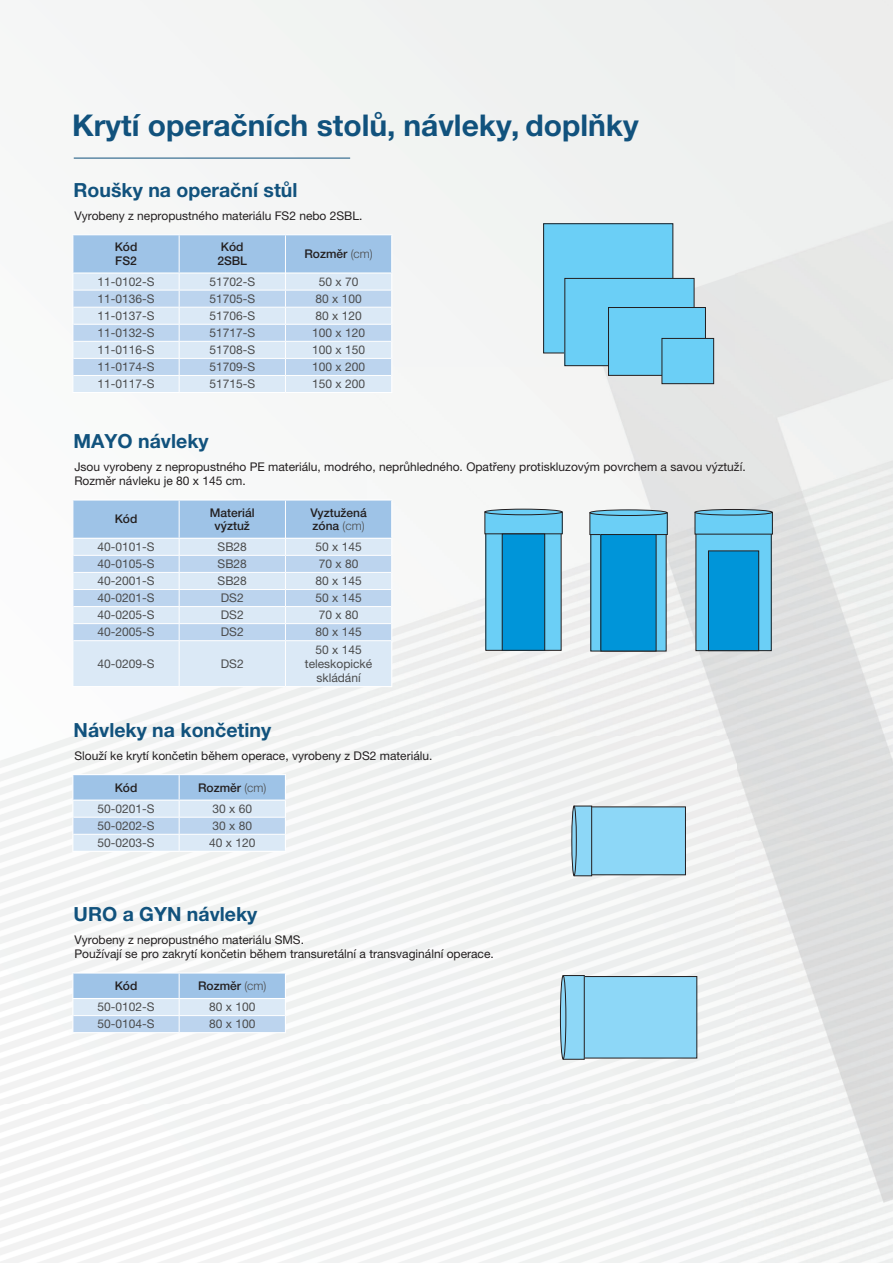
<style>
.page{position:relative;width:893px;height:1263px;background:#fff}
.page>*{position:absolute;margin:0;border:0;box-sizing:border-box;transform-origin:0 0}
.t1{font:700 30px "Helvetica Neue LT Pro";color:#11527d}
.t2{font:700 19.5px "Helvetica Neue LT Pro";color:#11527d}
.t3{font:12px/14.4px "Helvetica Neue LT Pro";color:#4b4c4d;text-align:center}
.t4{font:12px/14.4px "Helvetica Neue LT Pro";color:#231f20}
.t5{font:500 12px/13.5px "Helvetica Neue LT Pro";color:#231f20}
.s1{font-weight:300;color:#4b4c4d}
</style>
<div class="page">
<img style="left:0;top:0;width:893px;height:1263px">
<hr style="left:74px;top:158px;width:276px;height:1px;background:#11527d">
<hr style="left:72px;top:234px;width:107px;height:1px;background:#fff">
<hr style="left:179px;top:234px;width:106px;height:1px;background:#fff">
<hr style="left:285px;top:234px;width:107px;height:1px;background:#fff">
<svg style="left:72px;top:235px;width:320px;height:157px;background:#c5daf0"></svg>
<hr style="left:72px;top:392px;width:107px;height:1px;background:#fff">
<hr style="left:179px;top:392px;width:106px;height:1px;background:#fff">
<hr style="left:285px;top:392px;width:107px;height:1px;background:#fff">
<div style="left:73px;top:641px;width:318px;height:45px;background:#dbe9f6"></div>
<hr style="left:179px;top:641px;width:1px;height:45px;background:#fff">
<hr style="left:285px;top:641px;width:1px;height:45px;background:#fff">
<hr style="left:72px;top:499px;width:107px;height:1px;background:#fff">
<hr style="left:179px;top:499px;width:106px;height:1px;background:#fff">
<hr style="left:285px;top:499px;width:107px;height:1px;background:#fff">
<svg style="left:72px;top:500px;width:320px;height:141px;background:#c3d9ef"></svg>
<hr style="left:72px;top:641px;width:1px;height:45px;background:#fff">
<hr style="left:391px;top:641px;width:1px;height:45px;background:#fff">
<hr style="left:72px;top:686px;width:107px;height:1px;background:#fff">
<hr style="left:179px;top:686px;width:106px;height:1px;background:#fff">
<hr style="left:285px;top:686px;width:107px;height:1px;background:#fff">
<hr style="left:72px;top:774px;width:107px;height:1px;background:#fff">
<hr style="left:179px;top:774px;width:107px;height:1px;background:#fff">
<svg style="left:72px;top:775px;width:214px;height:76px;background:#c2d9ef"></svg>
<hr style="left:72px;top:799px;width:107px;height:2px;background:#fff">
<hr style="left:179px;top:799px;width:107px;height:2px;background:#fff">
<hr style="left:72px;top:851px;width:107px;height:1px;background:#fff">
<hr style="left:179px;top:851px;width:107px;height:1px;background:#fff">
<hr style="left:72px;top:972px;width:107px;height:1px;background:#fff">
<hr style="left:179px;top:972px;width:107px;height:1px;background:#fff">
<svg style="left:72px;top:973px;width:214px;height:59px;background:#bcd5ee"></svg>
<hr style="left:72px;top:1032px;width:107px;height:1px;background:#fff">
<hr style="left:179px;top:1032px;width:107px;height:1px;background:#fff">
<div style="left:544px;top:224px;width:129px;height:129px;background:#6bcff6"></div>
<div style="left:543px;top:223px;width:130px;height:130px;border:1px solid #231f20"></div>
<div style="left:565px;top:278px;width:129px;height:88px;background:#6bcff6"></div>
<div style="left:564px;top:278px;width:130px;height:88px;border:1px solid #231f20"></div>
<div style="left:608px;top:307px;width:97px;height:68px;background:#6bcff6"></div>
<div style="left:608px;top:307px;width:98px;height:69px;border:1px solid #231f20"></div>
<div style="left:662px;top:338px;width:52px;height:46px;background:#6bcff6"></div>
<div style="left:662px;top:338px;width:52px;height:46px;border:1px solid #231f20"></div>
<div style="left:574px;top:807px;width:111px;height:68px;background:#8dd7f7"></div>
<div style="left:574px;top:806px;width:18px;height:70px;border:1px solid #231f20"></div>
<svg style="left:572px;top:806px;width:4px;height:69px"></svg>
<div style="left:571px;top:806px;width:6px;height:70px;border:1px solid #231f20;border-radius:50%"></div>
<div style="left:563px;top:976px;width:134px;height:82px;background:#8dd7f7"></div>
<div style="left:563px;top:976px;width:134px;height:82px;border:1px solid #231f20"></div>
<div style="left:563px;top:975px;width:21px;height:84px;background:#8dd7f7"></div>
<div style="left:563px;top:975px;width:22px;height:85px;border:1px solid #231f20"></div>
<div style="left:560px;top:976px;width:6px;height:83px;background:#8dd7f7;border-radius:50%"></div>
<div style="left:560px;top:975px;width:6px;height:84px;border:1px solid #231f20;border-radius:50%"></div>
<div style="left:486px;top:512px;width:75px;height:138px;background:#6bcff6"></div>
<div style="left:484px;top:512px;width:79px;height:22px;border:1px solid #231f20"></div>
<div style="left:502px;top:534px;width:43px;height:116px;background:#0095d9"></div>
<div style="left:502px;top:534px;width:43px;height:117px;border:1px solid #231f20"></div>
<div style="left:485px;top:509px;width:77px;height:6px;background:#6bcff6;border-radius:50%"></div>
<div style="left:485px;top:509px;width:77px;height:6px;border:1px solid #231f20;border-radius:50%"></div>
<div style="left:591px;top:513px;width:75px;height:138px;background:#6bcff6"></div>
<div style="left:589px;top:512px;width:79px;height:23px;border:1px solid #231f20"></div>
<div style="left:601px;top:534px;width:55px;height:117px;background:#0095d9"></div>
<svg style="left:590px;top:510px;width:77px;height:5px"></svg>
<div style="left:590px;top:509px;width:77px;height:7px;border:1px solid #231f20;border-radius:50%"></div>
<div style="left:696px;top:513px;width:75px;height:138px;background:#6bcff6"></div>
<div style="left:695px;top:512px;width:77px;height:139px;border:1px solid #231f20"></div>
<div style="left:695px;top:512px;width:77px;height:22px;background:#6bcff6"></div>
<div style="left:708px;top:551px;width:51px;height:100px;background:#0095d9"></div>
<div style="left:708px;top:550px;width:51px;height:101px;border:1px solid #231f20"></div>
<div style="left:695px;top:509px;width:77px;height:6px;background:#6bcff6;border-radius:50%"></div>
<div style="left:695px;top:509px;width:77px;height:6px;border:1px solid #231f20;border-radius:50%"></div>
<h1 class="t1" style="left:72px;top:107px;width:568px">Krytí operačních stolů, návleky, doplňky</h1>
<h2 class="t2" style="left:74px;top:178px;width:225px">Roušky na operační stůl</h2>
<p class="t4" style="left:74px;top:208px;width:290px">Vyrobeny z nepropustného materiálu FS2 nebo 2SBL.</p>
<p class="t5" style="left:115px;top:240px;width:24px">Kód<br>FS2</p>
<p class="t5" style="left:217px;top:240px;width:31px">Kód<br>2SBL</p>
<p class="t5" style="left:304px;top:247px;width:70px">Rozměr <span class="s1">(cm)</span></p>
<p class="t3" style="left:97px;top:274px;width:59px">11-0102-S</p>
<p class="t3" style="left:209px;top:274px;width:47px">51702-S</p>
<p class="t3" style="left:319px;top:274px;width:41px">50 x 70</p>
<p class="t3" style="left:97px;top:291px;width:59px">11-0136-S</p>
<p class="t3" style="left:209px;top:291px;width:47px">51705-S</p>
<p class="t3" style="left:315px;top:291px;width:48px">80 x 100</p>
<p class="t3" style="left:97px;top:308px;width:59px">11-0137-S</p>
<p class="t3" style="left:209px;top:308px;width:47px">51706-S</p>
<p class="t3" style="left:315px;top:308px;width:48px">80 x 120</p>
<p class="t3" style="left:97px;top:325px;width:59px">11-0132-S</p>
<p class="t3" style="left:209px;top:325px;width:47px">51717-S</p>
<p class="t3" style="left:312px;top:325px;width:54px">100 x 120</p>
<p class="t3" style="left:97px;top:342px;width:59px">11-0116-S</p>
<p class="t3" style="left:209px;top:342px;width:47px">51708-S</p>
<p class="t3" style="left:312px;top:342px;width:54px">100 x 150</p>
<p class="t3" style="left:97px;top:360px;width:59px">11-0174-S</p>
<p class="t3" style="left:209px;top:360px;width:47px">51709-S</p>
<p class="t3" style="left:312px;top:360px;width:54px">100 x 200</p>
<p class="t3" style="left:97px;top:377px;width:59px">11-0117-S</p>
<p class="t3" style="left:209px;top:377px;width:47px">51715-S</p>
<p class="t3" style="left:312px;top:377px;width:54px">150 x 200</p>
<h2 class="t2" style="left:74px;top:429px;width:137px">MAYO návleky</h2>
<p class="t4" style="left:74px;top:459px;width:673px">Jsou vyrobeny z nepropustného PE materiálu, modrého, neprůhledného. Opatřeny protiskluzovým povrchem a savou výztuží.<br>Rozměr návleku je 80 x 145 cm.</p>
<p class="t5" style="left:115px;top:512px;width:24px">Kód</p>
<p class="t5" style="left:210px;top:505px;width:46px;text-align:center">Materiál výztuž</p>
<p class="t5" style="left:310px;top:505px;width:58px">Vyztužená zóna <span class="s1">(cm)</span></p>
<p class="t3" style="left:97px;top:539px;width:59px">40-0101-S</p>
<p class="t3" style="left:218px;top:539px;width:31px">SB28</p>
<p class="t3" style="left:315px;top:539px;width:48px">50 x 145</p>
<p class="t3" style="left:97px;top:556px;width:59px">40-0105-S</p>
<p class="t3" style="left:218px;top:556px;width:31px">SB28</p>
<p class="t3" style="left:319px;top:556px;width:41px">70 x 80</p>
<p class="t3" style="left:97px;top:574px;width:59px">40-2001-S</p>
<p class="t3" style="left:218px;top:574px;width:31px">SB28</p>
<p class="t3" style="left:315px;top:574px;width:48px">80 x 145</p>
<p class="t3" style="left:97px;top:591px;width:59px">40-0201-S</p>
<p class="t3" style="left:221px;top:591px;width:24px">DS2</p>
<p class="t3" style="left:315px;top:591px;width:48px">50 x 145</p>
<p class="t3" style="left:97px;top:608px;width:59px">40-0205-S</p>
<p class="t3" style="left:221px;top:608px;width:24px">DS2</p>
<p class="t3" style="left:319px;top:608px;width:41px">70 x 80</p>
<p class="t3" style="left:97px;top:625px;width:59px">40-2005-S</p>
<p class="t3" style="left:221px;top:625px;width:24px">DS2</p>
<p class="t3" style="left:315px;top:625px;width:48px">80 x 145</p>
<p class="t3" style="left:97px;top:656px;width:59px">40-0209-S</p>
<p class="t3" style="left:221px;top:656px;width:24px">DS2</p>
<p class="t3" style="left:305px;top:642px;width:69px">50 x 145 teleskopické skládání</p>
<h2 class="t2" style="left:74px;top:718px;width:199px">Návleky na končetiny</h2>
<p class="t4" style="left:74px;top:748px;width:360px">Slouží ke krytí končetin během operace, vyrobeny z DS2 materiálu.</p>
<p class="t5" style="left:115px;top:780px;width:24px">Kód</p>
<p class="t5" style="left:198px;top:780px;width:70px">Rozměr <span class="s1">(cm)</span></p>
<p class="t3" style="left:97px;top:801px;width:59px">50-0201-S</p>
<p class="t3" style="left:212px;top:801px;width:41px">30 x 60</p>
<p class="t3" style="left:97px;top:818px;width:59px">50-0202-S</p>
<p class="t3" style="left:212px;top:818px;width:41px">30 x 80</p>
<p class="t3" style="left:97px;top:835px;width:59px">50-0203-S</p>
<p class="t3" style="left:209px;top:835px;width:48px">40 x 120</p>
<h2 class="t2" style="left:74px;top:902px;width:185px">URO a GYN návleky</h2>
<p class="t4" style="left:74px;top:932px;width:421px">Vyrobeny z nepropustného materiálu SMS.<br>Používají se pro zakrytí končetin během transuretální a transvaginální operace.</p>
<p class="t5" style="left:115px;top:979px;width:24px">Kód</p>
<p class="t5" style="left:198px;top:979px;width:70px">Rozměr <span class="s1">(cm)</span></p>
<p class="t3" style="left:97px;top:1000px;width:59px">50-0102-S</p>
<p class="t3" style="left:209px;top:1000px;width:48px">80 x 100</p>
<p class="t3" style="left:97px;top:1017px;width:59px">50-0104-S</p>
<p class="t3" style="left:209px;top:1017px;width:48px">80 x 100</p>
</div>
